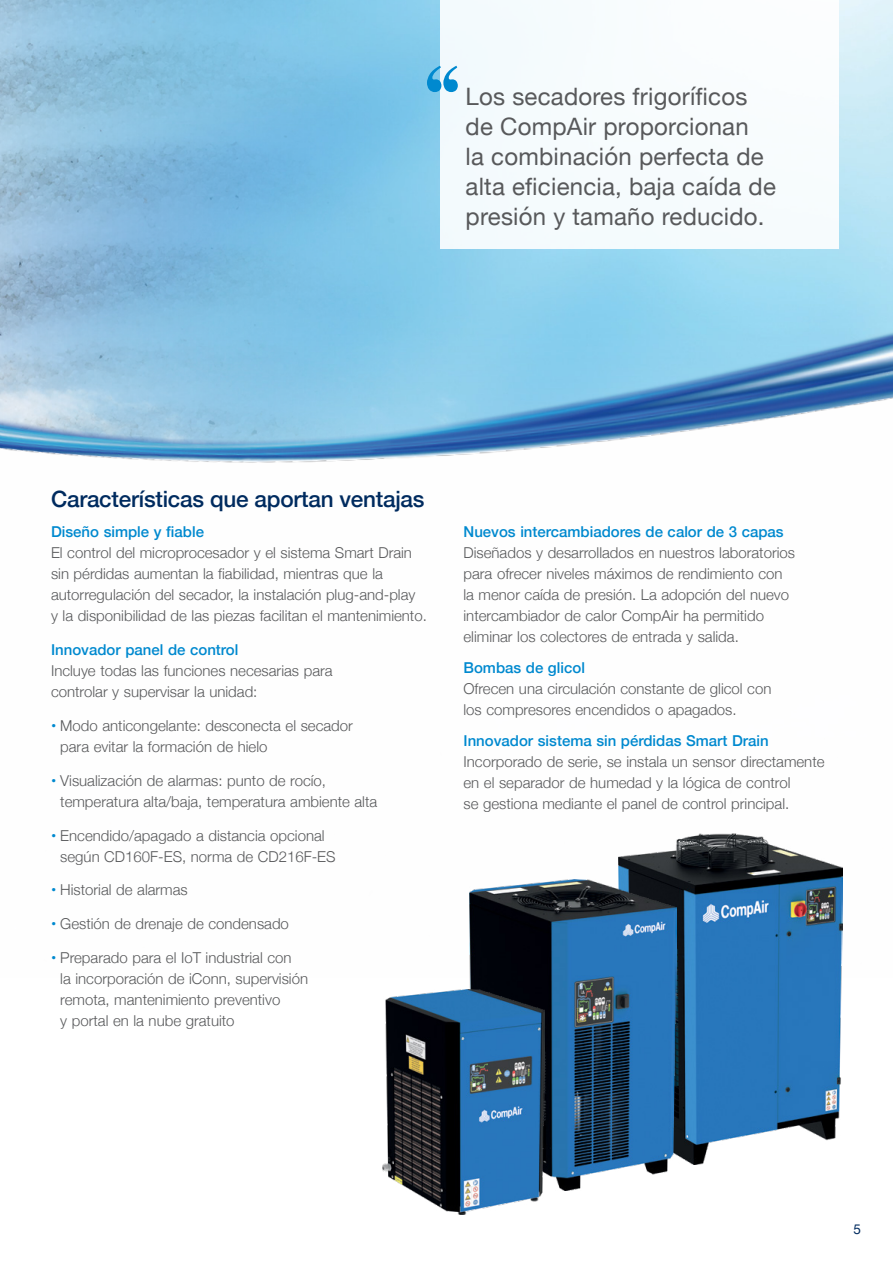
<style>
.page{position:relative;width:893px;height:1263px;background:#fff}
.page>*{position:absolute;margin:0;border:0;box-sizing:border-box;transform-origin:0 0}
.t1{font:700 78.3px "Times";color:#0089cf}
.t2{font:24px/30px "Helvetica Neue";letter-spacing:.01em;color:#58595b}
.t3{font:500 22.5px "Helvetica Neue";letter-spacing:-.01em;color:#002b5f}
.t4{font:300 15px/21px "Helvetica Neue";color:#58595b}
.t5{font:500 15px "Helvetica Neue";color:#0089cf}
.t6{font:13.5px "Helvetica Neue";color:#002b5f}
.s1{font-weight:700;color:#0089cf}
</style>
<div class="page">
<img style="left:0;top:0;width:893px;height:325px">
<img style="left:0;top:326px;width:893px;height:137px">
<div style="left:440px;top:0;width:399px;height:249px;background:#f6fbfd"></div>
<img style="left:619px;top:833px;width:223px;height:331px">
<img style="left:470px;top:880px;width:206px;height:310px">
<img style="left:382px;top:989px;width:163px;height:225px">
<h1 class="t1" style="left:421px;top:18px;width:44px">‘‘</h1>
<h2 class="t2" style="left:466px;top:83px;width:312px">Los secadores frigoríficos de CompAir proporcionan<br>la combinación perfecta de alta eficiencia, baja caída de presión y tamaño reducido.</h2>
<h3 class="t3" style="left:51px;top:481px;width:375px">Características que aportan ventajas</h3>
<p class="t5" style="left:51px;top:520px;width:154px">Diseño simple y fiable</p>
<p class="t4" style="left:51px;top:541px;width:377px">El control del microprocesador y el sistema Smart Drain sin pérdidas aumentan la fiabilidad, mientras que la autorregulación del secador, la instalación plug-and-play<br>y la disponibilidad de las piezas facilitan el mantenimiento.</p>
<p class="t5" style="left:51px;top:638px;width:189px">Innovador panel de control</p>
<p class="t4" style="left:51px;top:659px;width:283px">Incluye todas las funciones necesarias para controlar y supervisar la unidad:</p>
<p class="t4" style="left:60px;top:714px;width:294px;text-indent:-9px"><span class="s1">•</span> Modo anticongelante: desconecta el secador para evitar la formación de hielo</p>
<p class="t4" style="left:60px;top:769px;width:319px;text-indent:-9px"><span class="s1">•</span> Visualización de alarmas: punto de rocío, temperatura alta/baja, temperatura ambiente alta</p>
<p class="t4" style="left:60px;top:823px;width:277px;text-indent:-9px"><span class="s1">•</span> Encendido/apagado a distancia opcional según CD160F-ES, norma de CD216F-ES</p>
<p class="t4" style="left:51px;top:878px;width:138px"><span class="s1">•</span> Historial de alarmas</p>
<p class="t4" style="left:51px;top:912px;width:239px"><span class="s1">•</span> Gestión de drenaje de condensado</p>
<p class="t4" style="left:60px;top:946px;width:249px;text-indent:-9px"><span class="s1">•</span> Preparado para el IoT industrial con<br>la incorporación de iConn, supervisión remota, mantenimiento preventivo<br>y portal en la nube gratuito</p>
<p class="t5" style="left:463px;top:520px;width:322px">Nuevos intercambiadores de calor de 3 capas</p>
<p class="t4" style="left:463px;top:541px;width:333px">Diseñados y desarrollados en nuestros laboratorios para ofrecer niveles máximos de rendimiento con la menor caída de presión. La adopción del nuevo intercambiador de calor CompAir ha permitido eliminar los colectores de entrada y salida.</p>
<p class="t5" style="left:463px;top:656px;width:123px">Bombas de glicol</p>
<p class="t4" style="left:463px;top:677px;width:309px">Ofrecen una circulación constante de glicol con los compresores encendidos o apagados.</p>
<p class="t5" style="left:463px;top:728px;width:307px">Innovador sistema sin pérdidas Smart Drain</p>
<p class="t4" style="left:463px;top:750px;width:363px">Incorporado de serie, se instala un sensor directamente en el separador de humedad y la lógica de control<br>se gestiona mediante el panel de control principal.</p>
<p class="t6" style="left:854px;top:1219px;width:9px">5</p>
</div>
